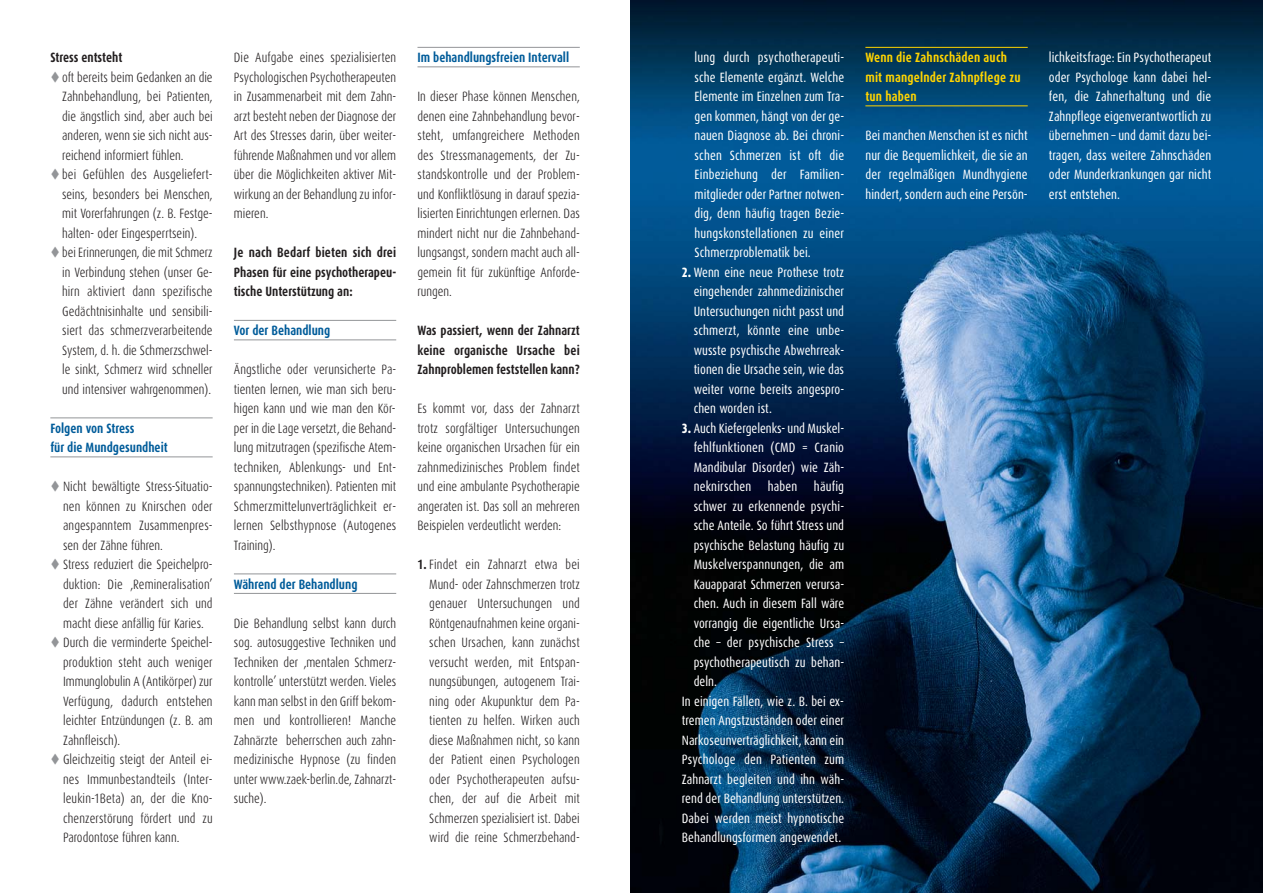
<style>
.page{position:relative;width:1263px;height:893px;background:#fff}
.page>*{position:absolute;margin:0;border:0;box-sizing:border-box;transform-origin:0 0}
.t1{font:300 13.5px/19.5px "Dax Condensed";color:#231f20;text-align:justify;scale:.95 1}
.t2{font:13.5px/19.5px "Dax Condensed";letter-spacing:.005em;color:#fff;text-align:justify;scale:.95 1}
.t3{font:700 13.5px/19.5px "Dax Condensed";color:#231f20;text-align:justify;scale:.95 1}
.t4{font:700 13.5px/19.5px "Dax Condensed";color:#005c9a;scale:.95 1}
.t5{font:700 13.5px/19.5px "Dax Condensed";letter-spacing:.015em;color:#ffd400;scale:.95 1}
.s1{font-weight:700}
.s2{font-weight:800}
</style>
<div class="page">
<img style="left:631px;top:0;width:632px;height:893px">
<hr style="left:50px;top:417px;width:163px;height:1px;background:#939598">
<hr style="left:50px;top:456px;width:163px;height:1px;background:#939598">
<hr style="left:234px;top:320px;width:162px;height:1px;background:#939598">
<hr style="left:234px;top:339px;width:162px;height:1px;background:#939598">
<hr style="left:234px;top:573px;width:162px;height:1px;background:#939598">
<hr style="left:234px;top:593px;width:162px;height:1px;background:#939598">
<hr style="left:417px;top:47px;width:163px;height:1px;background:#939598">
<hr style="left:417px;top:66px;width:163px;height:1px;background:#939598">
<hr style="left:865px;top:47px;width:163px;height:1px;background:#ffd400">
<hr style="left:865px;top:105px;width:163px;height:1px;background:#ffd400">
<p class="t3" style="left:50px;top:49px;width:77px">Stress entsteht</p>
<p class="t1" style="left:62px;top:68px;width:160px;text-align:left">oft bereits beim Gedanken an die<br>Zahnbehandlung, bei Patienten, die ängstlich sind, aber auch bei anderen, wenn sie sich nicht aus&shy;reichend informiert fühlen.<br>bei Gefühlen des Ausgeliefert&shy;seins, besonders bei Menschen, mit Vorerfahrungen (z. B. Festge&shy;halten- oder Eingesperrtsein). bei Erinnerungen, die mit Schmerz in Verbindung stehen (unser Ge&shy;hirn aktiviert dann spezifische<br>Gedächtnisinhalte und sensibili&shy;siert das schmerzverarbeitende<br>System, d. h. die Schmerzschwel&shy;le sinkt, Schmerz wird schneller und intensiver wahrgenommen).</p>
<p class="t4" style="left:50px;top:419px;width:125px">Folgen von Stress<br>für die Mundgesundheit</p>
<p class="t1" style="left:63px;top:478px;width:159px;text-align:left">Nicht bewältigte Stress-Situatio&shy;nen können zu Knirschen oder angespanntem Zusammenpres&shy;sen der Zähne führen.<br>Stress reduziert die Speichelpro&shy;duktion: Die ‚Remineralisation’ der Zähne verändert sich und macht diese anfällig für Karies.<br>Durch die verminderte Speichel&shy;produktion steht auch weniger<br>Immunglobulin A (Antikörper) zur<br>Verfügung, dadurch entstehen leichter Entzündungen (z. B. am<br>Zahnfleisch).<br>Gleichzeitig steigt der Anteil ei&shy;nes Immunbestandteils (Inter&shy;leukin-1Beta) an, der die Kno&shy;chenzerstörung fördert und zu<br>Parodontose führen kann.</p>
<p class="t1" style="left:234px;top:49px;width:172px">Die Aufgabe eines spezialisierten Psychologischen Psychotherapeuten in Zusammenarbeit mit dem Zahn&shy;arzt besteht neben der Diagnose der Art des Stresses darin, über weiter&shy;führende Maßnahmen und vor allem über die Möglichkeiten aktiver Mit&shy;wirkung an der Behandlung zu infor&shy;mieren.</p>
<p class="t3" style="left:234px;top:244px;width:172px">Je nach Bedarf bieten sich drei Phasen für eine psychotherapeu&shy;tische Unterstützung an:</p>
<p class="t4" style="left:234px;top:322px;width:103px">Vor der Behandlung</p>
<p class="t1" style="left:234px;top:361px;width:172px">Ängstliche oder verunsicherte Pa&shy;tienten lernen, wie man sich beru&shy;higen kann und wie man den Kör&shy;per in die Lage versetzt, die Behand&shy;lung mitzutragen (spezifische Atem&shy;techniken, Ablenkungs- und Ent&shy;spannungstechniken). Patienten mit Schmerzmittelunverträglichkeit er&shy;lernen Selbsthypnose (Autogenes Training).</p>
<p class="t4" style="left:234px;top:575px;width:132px">Während der Behandlung</p>
<p class="t1" style="left:234px;top:614px;width:172px">Die Behandlung selbst kann durch sog. autosuggestive Techniken und Techniken der ‚mentalen Schmerz&shy;kontrolle’ unterstützt werden. Vieles kann man selbst in den Griff bekom&shy;men und kontrollieren! Manche Zahnärzte beherrschen auch zahn&shy;medizinische Hypnose (zu finden unter www.zaek-berlin.de, Zahnarzt&shy;suche).</p>
<p class="t4" style="left:417px;top:49px;width:161px">Im behandlungsfreien Intervall</p>
<p class="t1" style="left:417px;top:88px;width:172px">In dieser Phase können Menschen, denen eine Zahnbehandlung bevor&shy;steht, umfangreichere Methoden des Stressmanagements, der Zu&shy;standskontrolle und der Problem&shy;und Konfliktlösung in darauf spezia&shy;lisierten Einrichtungen erlernen. Das mindert nicht nur die Zahnbehand&shy;lungsangst, sondern macht auch all&shy;gemein fit für zukünftige Anforde&shy;rungen.</p>
<p class="t3" style="left:417px;top:322px;width:172px">Was passiert, wenn der Zahnarzt keine organische Ursache bei Zahnproblemen feststellen kann?</p>
<p class="t1" style="left:417px;top:400px;width:172px">Es kommt vor, dass der Zahnarzt trotz sorgfältiger Untersuchungen keine organischen Ursachen für ein zahnmedizinisches Problem findet und eine ambulante Psychotherapie angeraten ist. Das soll an mehreren Beispielen verdeutlicht werden:</p>
<p class="t1" style="left:429px;top:556px;width:160px;text-indent:-12px"><span class="s1">1.</span> Findet ein Zahnarzt etwa bei Mund- oder Zahnschmerzen trotz genauer Untersuchungen und Röntgenaufnahmen keine organi&shy;schen Ursachen, kann zunächst versucht werden, mit Entspan&shy;nungsübungen, autogenem Trai&shy;ning oder Akupunktur dem Pa&shy;tienten zu helfen. Wirken auch diese Maßnahmen nicht, so kann der Patient einen Psychologen oder Psychotherapeuten aufsu&shy;chen, der auf die Arbeit mit Schmerzen spezialisiert ist. Dabei wird die reine Schmerzbehand-</p>
<p class="t2" style="left:695px;top:49px;width:159px">lung durch psychotherapeuti&shy;sche Elemente ergänzt. Welche Elemente im Einzelnen zum Tra&shy;gen kommen, hängt von der ge&shy;nauen Diagnose ab. Bei chroni&shy;schen Schmerzen ist oft die Einbeziehung der Familien&shy;mitglieder oder Partner notwen&shy;dig, denn häufig tragen Bezie&shy;hungskonstellationen zu einer Schmerzproblematik bei.</p>
<p class="t2" style="left:694px;top:263px;width:160px;text-indent:-12px"><span class="s2">2.</span> Wenn eine neue Prothese trotz eingehender zahnmedizinischer Untersuchungen nicht passt und schmerzt, könnte eine unbe&shy;wusste psychische Abwehrreak&shy;tionen die Ursache sein, wie das weiter vorne bereits angespro&shy;chen worden ist.</p>
<p class="t2" style="left:682px;top:419px;width:172px"><span class="s2">3.</span> Auch Kiefergelenks- und Muskel-</p>
<p class="t2" style="left:694px;top:439px;width:160px">fehlfunktionen (CMD = Cranio</p>
<p class="t2" style="left:694px;top:458px;width:160px">Mandibular Disorder) wie Zäh-</p>
<p class="t2" style="left:694px;top:478px;width:160px">neknirschen haben häufig</p>
<p class="t2" style="left:694px;top:497px;width:160px">schwer zu erkennende psychi-</p>
<p class="t2" style="left:694px;top:517px;width:160px">sche Anteile. So führt Stress und</p>
<p class="t2" style="left:694px;top:536px;width:160px">psychische Belastung häufig zu</p>
<p class="t2" style="left:694px;top:556px;width:160px">Muskelverspannungen, die am</p>
<p class="t2" style="left:694px;top:575px;width:160px">Kauapparat Schmerzen verursa-</p>
<p class="t2" style="left:694px;top:595px;width:160px">chen. Auch in diesem Fall wäre</p>
<p class="t2" style="left:694px;top:614px;width:160px">vorrangig die eigentliche Ursa-</p>
<p class="t2" style="left:694px;top:634px;width:160px">che – der psychische Stress –</p>
<p class="t2" style="left:694px;top:653px;width:160px">psychotherapeutisch zu behan-</p>
<p class="t2" style="left:694px;top:673px;width:26px">deln.</p>
<p class="t2" style="left:682px;top:692px;width:172px">In einigen Fällen, wie z. B. bei ex-</p>
<p class="t2" style="left:682px;top:712px;width:172px">tremen Angstzuständen oder einer</p>
<p class="t2" style="left:682px;top:731px;width:172px">Narkoseunverträglichkeit, kann ein</p>
<p class="t2" style="left:682px;top:751px;width:172px">Psychologe den Patienten zum</p>
<p class="t2" style="left:682px;top:770px;width:172px">Zahnarzt begleiten und ihn wäh-</p>
<p class="t2" style="left:682px;top:790px;width:172px">rend der Behandlung unterstützen.</p>
<p class="t2" style="left:682px;top:809px;width:172px">Dabei werden meist hypnotische</p>
<p class="t2" style="left:682px;top:829px;width:169px">Behandlungsformen angewendet.</p>
<p class="t5" style="left:865px;top:49px;width:165px">Wenn die Zahnschäden auch mit mangelnder Zahnpflege zu tun haben</p>
<p class="t2" style="left:865px;top:127px;width:172px">Bei manchen Menschen ist es nicht nur die Bequemlichkeit, die sie an der regelmäßigen Mundhygiene hindert, sondern auch eine Persön-</p>
<p class="t2" style="left:1049px;top:49px;width:172px">lichkeitsfrage: Ein Psychotherapeut oder Psychologe kann dabei hel&shy;fen, die Zahnerhaltung und die Zahnpflege eigenverantwortlich zu übernehmen – und damit dazu bei&shy;tragen, dass weitere Zahnschäden oder Munderkrankungen gar nicht erst entstehen.</p>
</div>
